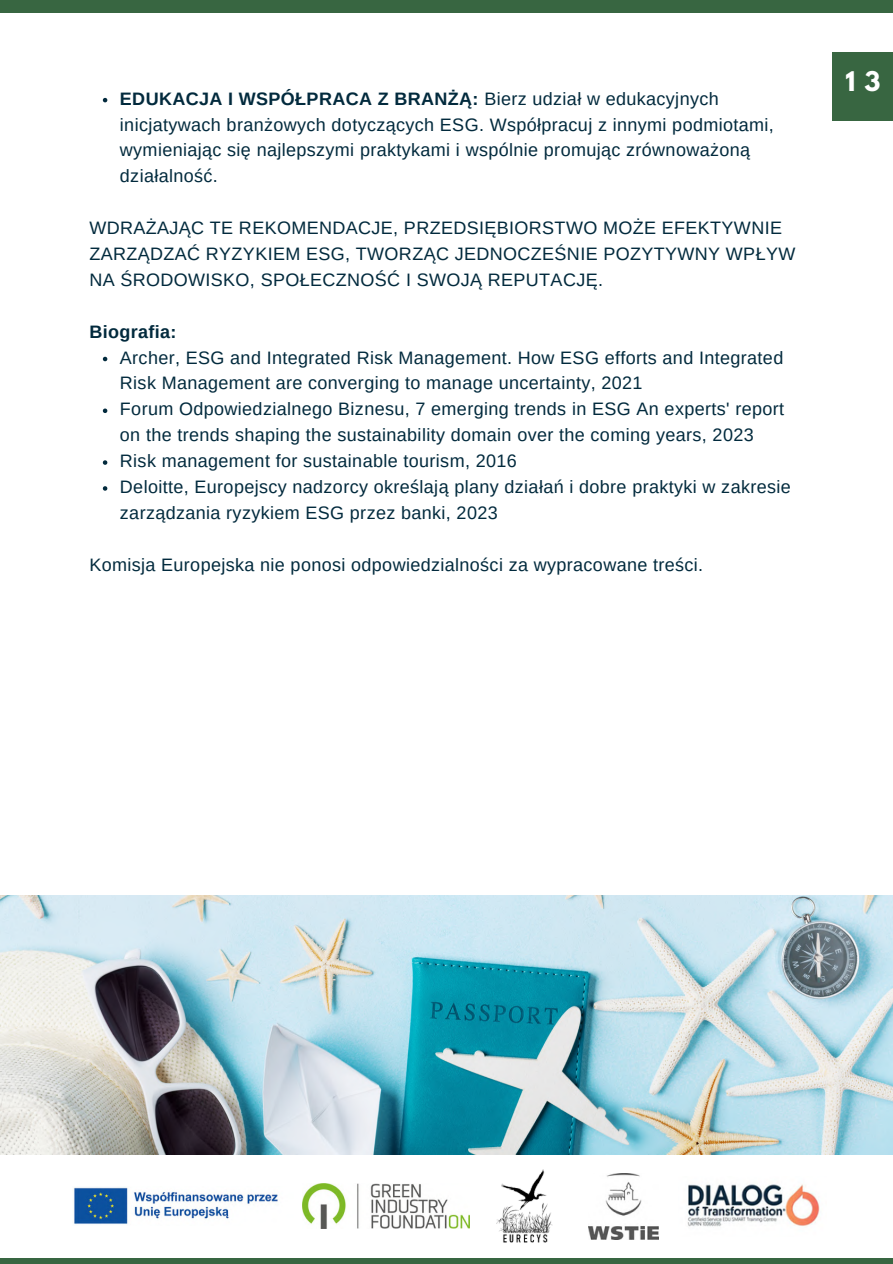
<style>
.page{position:relative;width:893px;height:1264px;background:#fff}
.page>*{position:absolute;margin:0;border:0;box-sizing:border-box;transform-origin:0 0}
.t1{font:700 24px "League Spartan";color:#fff}
.t2{font:18px/25.8px "Arimo";letter-spacing:.02em;color:#022a3d}
.t3{font:700 18px "Arimo";letter-spacing:.02em;color:#022a3d}
.s1{font-weight:700}
</style>
<div class="page">
<div style="left:0;top:0;width:892px;height:12px;background:#386641"></div>
<div style="left:0;top:1257px;width:892px;height:6px;background:#386641"></div>
<div style="left:831px;top:52px;width:61px;height:68px;background:#386641"></div>
<img style="left:588px;top:1173px;width:70px;height:66px">
<img style="left:496px;top:1169px;width:56px;height:73px">
<img style="left:302px;top:1183px;width:167px;height:45px">
<img style="left:687px;top:1184px;width:133px;height:43px">
<img style="left:74px;top:1187px;width:204px;height:38px">
<img style="left:0;top:895px;width:892px;height:259px">
<svg style="left:103px;top:98px;width:4px;height:4px"></svg>
<svg style="left:103px;top:357px;width:4px;height:4px"></svg>
<svg style="left:103px;top:408px;width:4px;height:5px"></svg>
<svg style="left:103px;top:460px;width:4px;height:5px"></svg>
<svg style="left:103px;top:486px;width:4px;height:4px"></svg>
<p class="t2" style="left:120px;top:85px;width:655px"><span class="s1">EDUKACJA I WSPÓŁPRACA Z BRANŻĄ:</span> Bierz udział w edukacyjnych inicjatywach branżowych dotyczących ESG. Współpracuj z innymi podmiotami, wymieniając się najlepszymi praktykami i wspólnie promując zrównoważoną działalność.</p>
<p class="t2" style="left:89px;top:215px;width:707px">WDRAŻAJĄC TE REKOMENDACJE, PRZEDSIĘBIORSTWO MOŻE EFEKTYWNIE<br>ZARZĄDZAĆ RYZYKIEM ESG, TWORZĄC JEDNOCZEŚNIE POZYTYWNY WPŁYW<br>NA ŚRODOWISKO, SPOŁECZNOŚĆ I SWOJĄ REPUTACJĘ.</p>
<p class="t3" style="left:89px;top:321px;width:89px">Biografia:</p>
<p class="t2" style="left:120px;top:344px;width:664px">Archer, ESG and Integrated Risk Management. How ESG efforts and Integrated<br>Risk Management are converging to manage uncertainty, 2021</p>
<p class="t2" style="left:120px;top:396px;width:665px">Forum Odpowiedzialnego Biznesu, 7 emerging trends in ESG An experts' report on the trends shaping the sustainability domain over the coming years, 2023</p>
<p class="t2" style="left:120px;top:448px;width:398px">Risk management for sustainable tourism, 2016</p>
<p class="t2" style="left:120px;top:474px;width:672px">Deloitte, Europejscy nadzorcy określają plany działań i dobre praktyki w zakresie zarządzania ryzykiem ESG przez banki, 2023</p>
<p class="t2" style="left:89px;top:551px;width:615px">Komisja Europejska nie ponosi odpowiedzialności za wypracowane treści.</p>
<p class="t1" style="left:845px;top:70px;width:36px">1 3</p>
</div>
